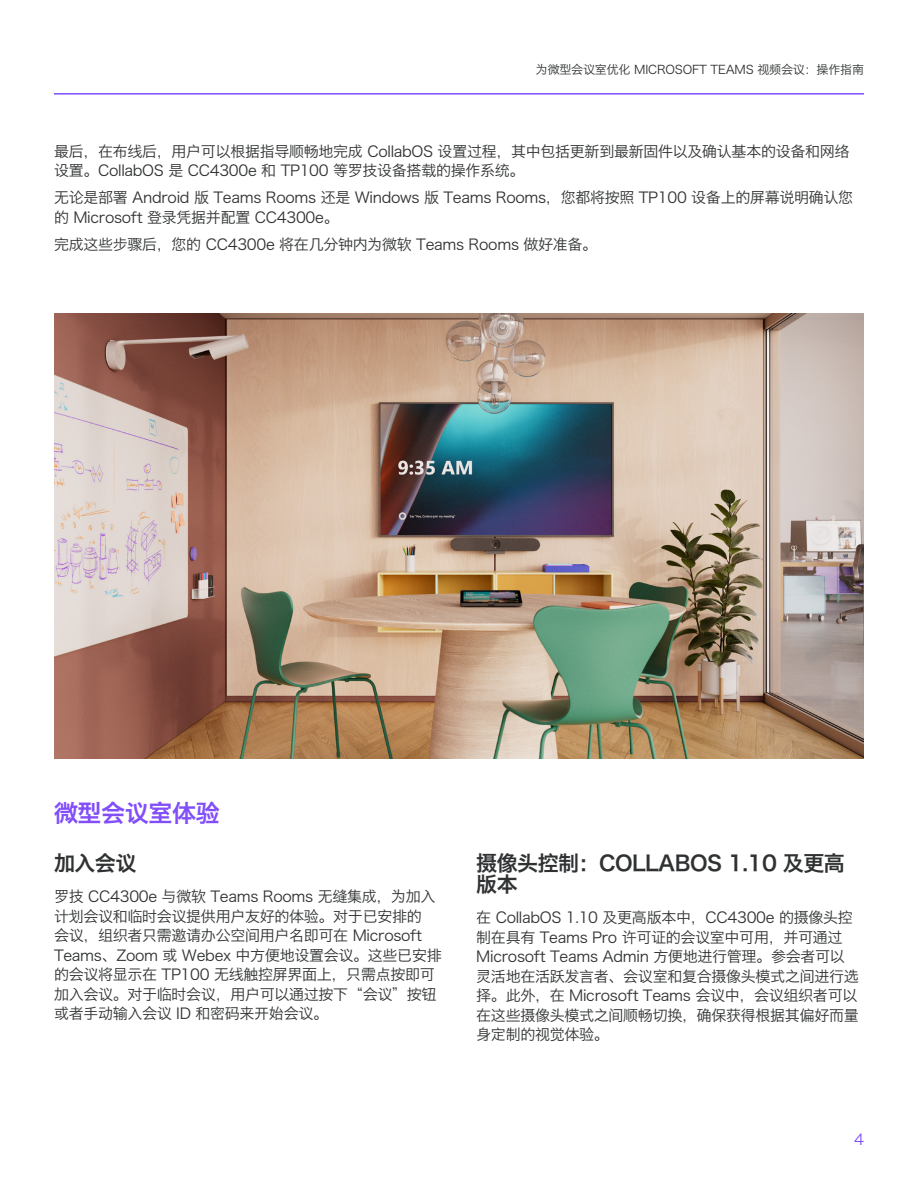
<style>
.page{position:relative;width:918px;height:1188px;background:#fff}
.page>*{position:absolute;margin:0;border:0;box-sizing:border-box;transform-origin:0 0}
.Body_copy_2{font:24px "Hiragino Sans GB W6";letter-spacing:-.015em;color:#814efa}
.t1{font:21px/21px "Hiragino Sans GB W6";letter-spacing:-.025em;color:#2f3132}
.Bullet_Icon{font:15px/19.5px "Hiragino Sans GB W3";letter-spacing:-.02em;color:#2f3132}
.t2{font:15px "Hiragino Sans GB W3";color:#814efa}
.t3{font:12px "Hiragino Sans GB W3";letter-spacing:-.015em;color:#2f3132}
</style>
<div class="page">
<hr style="left:54px;top:93px;width:810px;height:2px;background:#814efa">
<img style="left:54px;top:314px;width:810px;height:445px">
<p class="t3" style="left:536px;top:62px;width:330px">为微型会议室优化 MICROSOFT TEAMS 视频会议：操作指南</p>
<p class="Bullet_Icon" style="left:54px;top:141px;width:797px">最后，在布线后，用户可以根据指导顺畅地完成 CollabOS 设置过程，其中包括更新到最新固件以及确认基本的设备和网络设置。CollabOS 是 CC4300e 和 TP100 等罗技设备搭载的操作系统。</p>
<p class="Bullet_Icon" style="left:54px;top:188px;width:801px">无论是部署 Android 版 Teams Rooms 还是 Windows 版 Teams Rooms，您都将按照 TP100 设备上的屏幕说明确认您的 Microsoft 登录凭据并配置 CC4300e。</p>
<p class="Bullet_Icon" style="left:54px;top:234px;width:545px">完成这些步骤后，您的 CC4300e 将在几分钟内为微软 Teams Rooms 做好准备。</p>
<p class="Body_copy_2" style="left:54px;top:797px;width:167px">微型会议室体验</p>
<h3 class="t1" style="left:54px;top:852px;width:84px">加入会议</h3>
<p class="Bullet_Icon" style="left:54px;top:887px;width:389px">罗技 CC4300e 与微软 Teams Rooms 无缝集成，为加入计划会议和临时会议提供用户友好的体验。对于已安排的<br>会议，组织者只需邀请办公空间用户名即可在 Microsoft<br>Teams、Zoom 或 Webex 中方便地设置会议。这些已安排的会议将显示在 TP100 无线触控屏界面上，只需点按即可加入会议。对于临时会议，用户可以通过按下“会议”按钮或者手动输入会议 ID 和密码来开始会议。</p>
<h3 class="t1" style="left:476px;top:852px;width:370px">摄像头控制：COLLABOS 1.10 及更高版本</h3>
<p class="Bullet_Icon" style="left:476px;top:908px;width:384px">在 CollabOS 1.10 及更高版本中，CC4300e 的摄像头控制在具有 Teams Pro 许可证的会议室中可用，并可通过<br>Microsoft Teams Admin 方便地进行管理。参会者可以灵活地在活跃发言者、会议室和复合摄像头模式之间进行选择。此外，在 Microsoft Teams 会议中，会议组织者可以在这些摄像头模式之间顺畅切换，确保获得根据其偏好而量身定制的视觉体验。</p>
<p class="t2" style="left:854px;top:1131px;width:11px">4</p>
</div>
